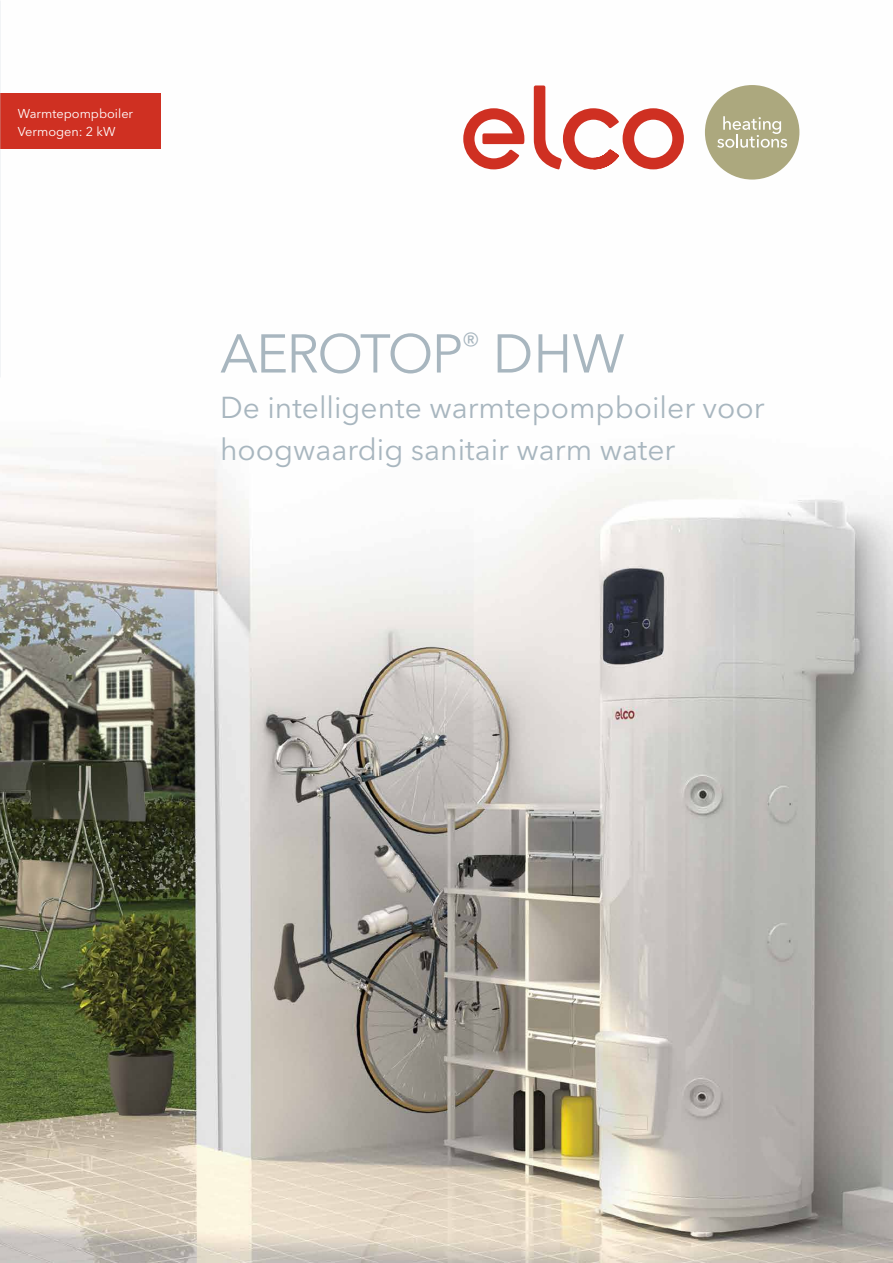
<style>
.page{position:relative;width:893px;height:1263px;background:#fff}
.page>*{position:absolute;margin:0;border:0;box-sizing:border-box;transform-origin:0 0}
.t1{font:54px "Avenir Next LT Pro";letter-spacing:-.03em;color:#a8b6bf}
.t2{font:30px/42px "Avenir Next LT Pro";color:#a8b6bf}
.t3{font:12.75px/18px "Avenir Next LT Pro";color:#fff}
</style>
<div class="page">
<img style="left:0;top:1px;width:893px;height:1262px">
<div style="left:705px;top:85px;width:94px;height:95px;background:#aca87e;border-radius:50%"></div>
<svg style="left:717px;top:116px;width:70px;height:32px"></svg>
<svg style="left:463px;top:85px;width:221px;height:84px"></svg>
<div style="left:0;top:94px;width:161px;height:55px;background:#cf3022"></div>
<p class="t3" style="left:18px;top:104px;width:117px">Warmtepompboiler<br>Vermogen: 2 kW</p>
<h1 class="t1" style="left:220px;top:321px;width:406px">AEROTOP<sup>®</sup> DHW</h1>
<p class="t2" style="left:220px;top:387px;width:546px">De intelligente warmtepompboiler voor hoogwaardig sanitair warm water</p>
</div>
